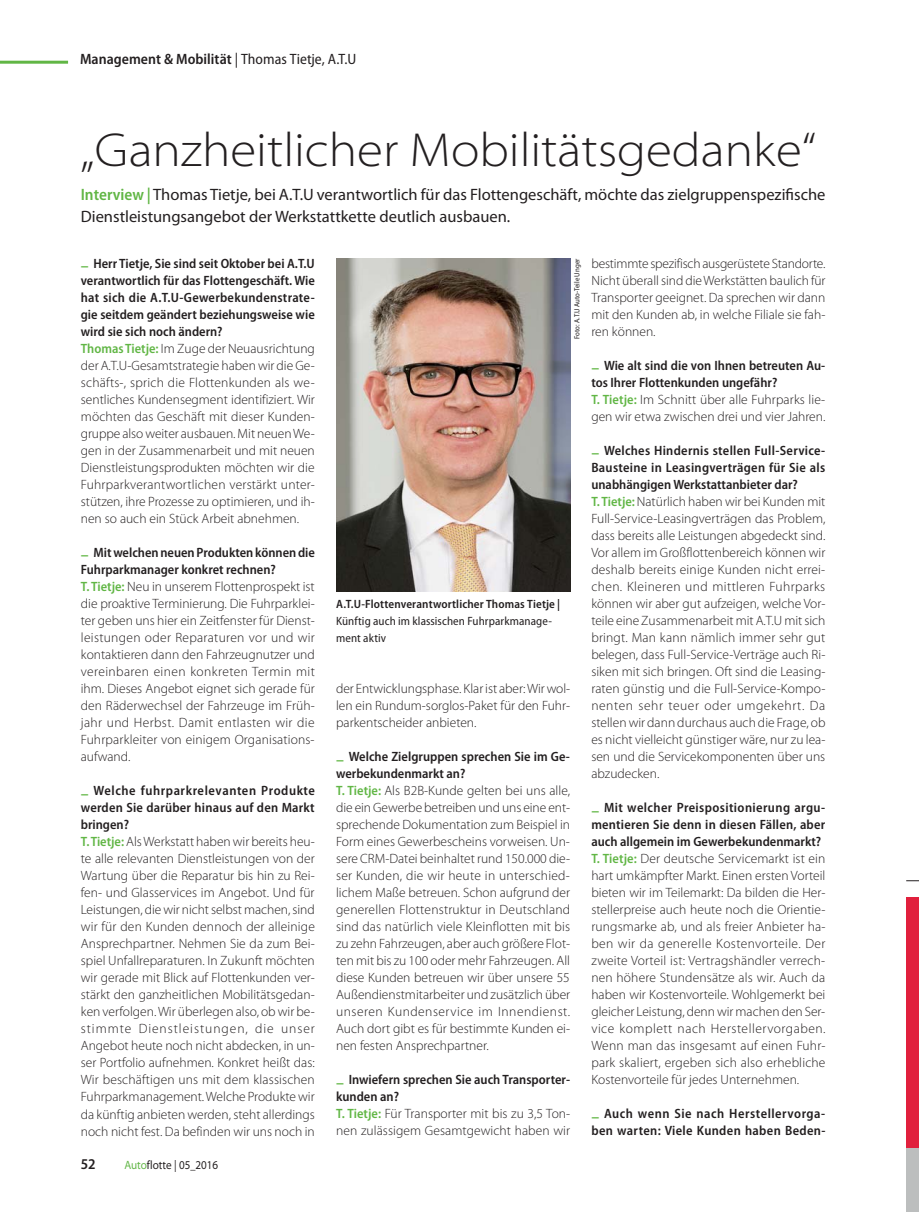
<style>
.page{position:relative;width:919px;height:1212px;background:#fff}
.page>*{position:absolute;margin:0;border:0;box-sizing:border-box;transform-origin:0 0}
.t1{font:300 semi-expanded 48px "Myriad Pro";color:#231f20}
.t2{font:16.5px/22.5px "Myriad Pro";color:#231f20}
.t3{font:600 semi-condensed 15px "Myriad Pro";color:#231f20}
.t4{font:300 13.5px/17px "Myriad Pro";color:#231f20}
.t5{font:600 semi-condensed 13.5px/17px "Myriad Pro";letter-spacing:.025em;color:#231f20;text-align:right}
.t6{font:semi-condensed 12px/17px "Myriad Pro";letter-spacing:.005em;color:#231f20}
.t7{font:600 semi-condensed 12px "Myriad Pro";letter-spacing:.01em;color:#231f20}
.t8{font:semi-expanded 12px "Myriad Pro";color:#231f20;scale:.85 1}
.t9{font:semi-condensed 7.5px "Myriad Pro";color:#231f20}
.s1{font-weight:400}
.s2{font-weight:600;font-stretch:semi-condensed;color:#61b645}
.s3{font-weight:600;font-stretch:semi-condensed}
.s4{color:#61b645}
</style>
<div class="page">
<hr style="left:0;top:61px;width:68px;height:3px;background:#61b645">
<img style="left:336px;top:259px;width:234px;height:332px">
<svg style="left:906px;top:880px;width:12px;height:1px"></svg>
<div style="left:906px;top:897px;width:12px;height:258px;background:#e1203d"></div>
<div style="left:906px;top:1148px;width:12px;height:64px;background:#bcbebe"></div>
<p class="t3" style="left:80px;top:53px;width:277px">Management &amp; Mobilität <span class="s1">| Thomas Tietje, A.T.U</span></p>
<h1 class="t1" style="left:81px;top:132px;width:736px">„Ganzheitlicher Mobilitätsgedanke“</h1>
<p class="t2" style="left:81px;top:185px;width:746px"><span class="s2">Interview |</span> Thomas Tietje, bei A.T.U verantwortlich für das Flottengeschäft, möchte das zielgruppenspezifische<br>Dienstleistungsangebot der Werkstattkette deutlich ausbauen.</p>
<p class="t4" style="left:81px;top:256px;width:235px;text-indent:13px"><span class="s3">Herr Tietje, Sie sind seit Oktober bei A.T.U verantwortlich für das Flottengeschäft. Wie hat sich die A.T.U-Gewerbekundenstrate&shy;gie seitdem geändert beziehungsweise wie wird sie sich noch ändern?<br></span><span class="s2">Thomas Tietje:</span> Im Zuge der Neuausrichtung der A.T.U-Gesamtstrategie haben wir die Ge&shy;schäfts-, sprich die Flottenkunden als we&shy;sentliches Kundensegment identifiziert. Wir möchten das Geschäft mit dieser Kunden&shy;gruppe also weiter ausbauen. Mit neuen We&shy;gen in der Zusammenarbeit und mit neuen Dienstleistungsprodukten möchten wir die Fuhrparkverantwortlichen verstärkt unter&shy;stützen, ihre Prozesse zu optimieren, und ih&shy;nen so auch ein Stück Arbeit abnehmen.</p>
<p class="t4" style="left:81px;top:545px;width:236px;text-indent:13px"><span class="s3">Mit welchen neuen Produkten können die Fuhrparkmanager konkret rechnen?<br></span><span class="s2">T. Tietje:</span> Neu in unserem Flottenprospekt ist die proaktive Terminierung. Die Fuhrparklei&shy;ter geben uns hier ein Zeitfenster für Dienst&shy;leistungen oder Reparaturen vor und wir kontaktieren dann den Fahrzeugnutzer und vereinbaren einen konkreten Termin mit ihm. Dieses Angebot eignet sich gerade für den Räderwechsel der Fahrzeuge im Früh&shy;jahr und Herbst. Damit entlasten wir die Fuhrparkleiter von einigem Organisations&shy;aufwand.</p>
<p class="t4" style="left:81px;top:784px;width:236px;text-indent:13px"><span class="s3">Welche fuhrparkrelevanten Produkte werden Sie darüber hinaus auf den Markt bringen?<br></span><span class="s2">T. Tietje:</span> Als Werkstatt haben wir bereits heu&shy;te alle relevanten Dienstleistungen von der Wartung über die Reparatur bis hin zu Rei&shy;fen- und Glasservices im Angebot. Und für Leistungen, die wir nicht selbst machen, sind wir für den Kunden dennoch der alleinige Ansprechpartner. Nehmen Sie da zum Bei&shy;spiel Unfallreparaturen. In Zukunft möchten wir gerade mit Blick auf Flottenkunden ver&shy;stärkt den ganzheitlichen Mobilitätsgedan&shy;ken verfolgen. Wir überlegen also, ob wir be&shy;stimmte Dienstleistungen, die unser Angebot heute noch nicht abdecken, in un&shy;ser Portfolio aufnehmen. Konkret heißt das:<br>Wir beschäftigen uns mit dem klassischen Fuhrparkmanagement. Welche Produkte wir da künftig anbieten werden, steht allerdings noch nicht fest. Da befinden wir uns noch in</p>
<p class="t4" style="left:591px;top:256px;width:236px;text-align:justify">bestimmte spezifisch ausgerüstete Standorte.<br>Nicht überall sind die Werkstätten baulich für Transporter geeignet. Da sprechen wir dann mit den Kunden ab, in welche Filiale sie fah&shy;ren können.</p>
<p class="t4" style="left:591px;top:358px;width:235px;text-indent:13px"><span class="s3">Wie alt sind die von Ihnen betreuten Au&shy;tos Ihrer Flottenkunden ungefähr?<br></span><span class="s2">T. Tietje:</span> Im Schnitt über alle Fuhrparks lie&shy;gen wir etwa zwischen drei und vier Jahren.</p>
<p class="t4" style="left:591px;top:443px;width:236px;text-indent:13px"><span class="s3">Welches Hindernis stellen Full-Service-Bausteine in Leasingverträgen für Sie als unabhängigen Werkstattanbieter dar?<br></span><span class="s2">T. Tietje:</span> Natürlich haben wir bei Kunden mit Full-Service-Leasingverträgen das Problem, dass bereits alle Leistungen abgedeckt sind.<br>Vor allem im Großflottenbereich können wir deshalb bereits einige Kunden nicht errei&shy;chen. Kleineren und mittleren Fuhrparks können wir aber gut aufzeigen, welche Vor&shy;teile eine Zusammenarbeit mit A.T.U mit sich bringt. Man kann nämlich immer sehr gut belegen, dass Full-Service-Verträge auch Ri&shy;siken mit sich bringen. Oft sind die Leasing&shy;raten günstig und die Full-Service-Kompo&shy;nenten sehr teuer oder umgekehrt. Da stellen wir dann durchaus auch die Frage, ob es nicht vielleicht günstiger wäre, nur zu lea&shy;sen und die Servicekomponenten über uns abzudecken.</p>
<p class="t4" style="left:591px;top:801px;width:235px;text-indent:13px"><span class="s3">Mit welcher Preispositionierung argu&shy;mentieren Sie denn in diesen Fällen, aber auch allgemein im Gewerbekundenmarkt?<br></span><span class="s2">T. Tietje:</span> Der deutsche Servicemarkt ist ein hart umkämpfter Markt. Einen ersten Vorteil bieten wir im Teilemarkt: Da bilden die Her&shy;stellerpreise auch heute noch die Orientie&shy;rungsmarke ab, und als freier Anbieter ha&shy;ben wir da generelle Kostenvorteile. Der zweite Vorteil ist: Vertragshändler verrech&shy;nen höhere Stundensätze als wir. Auch da haben wir Kostenvorteile. Wohlgemerkt bei gleicher Leistung, denn wir machen den Ser&shy;vice komplett nach Herstellervorgaben.<br>Wenn man das insgesamt auf einen Fuhr&shy;park skaliert, ergeben sich also erhebliche Kostenvorteile für jedes Unternehmen.</p>
<p class="t5" style="left:591px;top:1107px;width:235px">Auch wenn Sie nach Herstellervorga&shy;ben warten: Viele Kunden haben Beden-</p>
<p class="t9" style="left:572px;top:339px;width:82px;rotate:-90deg">Foto: A.T.U Auto-Teile Unger</p>
<p class="t7" style="left:336px;top:600px;width:225px">A.T.U-Flottenverantwortlicher Thomas Tietje |</p>
<p class="t6" style="left:336px;top:612px;width:217px">Künftig auch im klassischen Fuhrparkmanage&shy;ment aktiv</p>
<p class="t4" style="left:336px;top:681px;width:236px;text-align:justify">der Entwicklungsphase. Klar ist aber: Wir wol&shy;len ein Rundum-sorglos-Paket für den Fuhr&shy;parkentscheider anbieten.</p>
<p class="t4" style="left:336px;top:750px;width:235px;text-indent:13px"><span class="s3">Welche Zielgruppen sprechen Sie im Ge&shy;werbekundenmarkt an?<br></span><span class="s2">T. Tietje:</span> Als B2B-Kunde gelten bei uns alle, die ein Gewerbe betreiben und uns eine ent&shy;sprechende Dokumentation zum Beispiel in Form eines Gewerbescheins vorweisen. Un&shy;sere CRM-Datei beinhaltet rund 150.000 die&shy;ser Kunden, die wir heute in unterschied&shy;lichem Maße betreuen. Schon aufgrund der generellen Flottenstruktur in Deutschland sind das natürlich viele Kleinflotten mit bis zu zehn Fahrzeugen, aber auch größere Flot&shy;ten mit bis zu 100 oder mehr Fahrzeugen. All diese Kunden betreuen wir über unsere 55<br>Außendienstmitarbeiter und zusätzlich über unseren Kundenservice im Innendienst.<br>Auch dort gibt es für bestimmte Kunden ei&shy;nen festen Ansprechpartner.</p>
<p class="t4" style="left:336px;top:1073px;width:235px;text-indent:13px"><span class="s3">Inwiefern sprechen Sie auch Transporter&shy;kunden an?<br></span><span class="s2">T. Tietje:</span> Für Transporter mit bis zu 3,5 Ton&shy;nen zulässigem Gesamtgewicht haben wir</p>
<p class="t3" style="left:81px;top:1159px;width:16px">52</p>
<p class="t8" style="left:124px;top:1158px;width:112px"><span class="s4">Auto</span>flotte | 05_2016</p>
</div>
